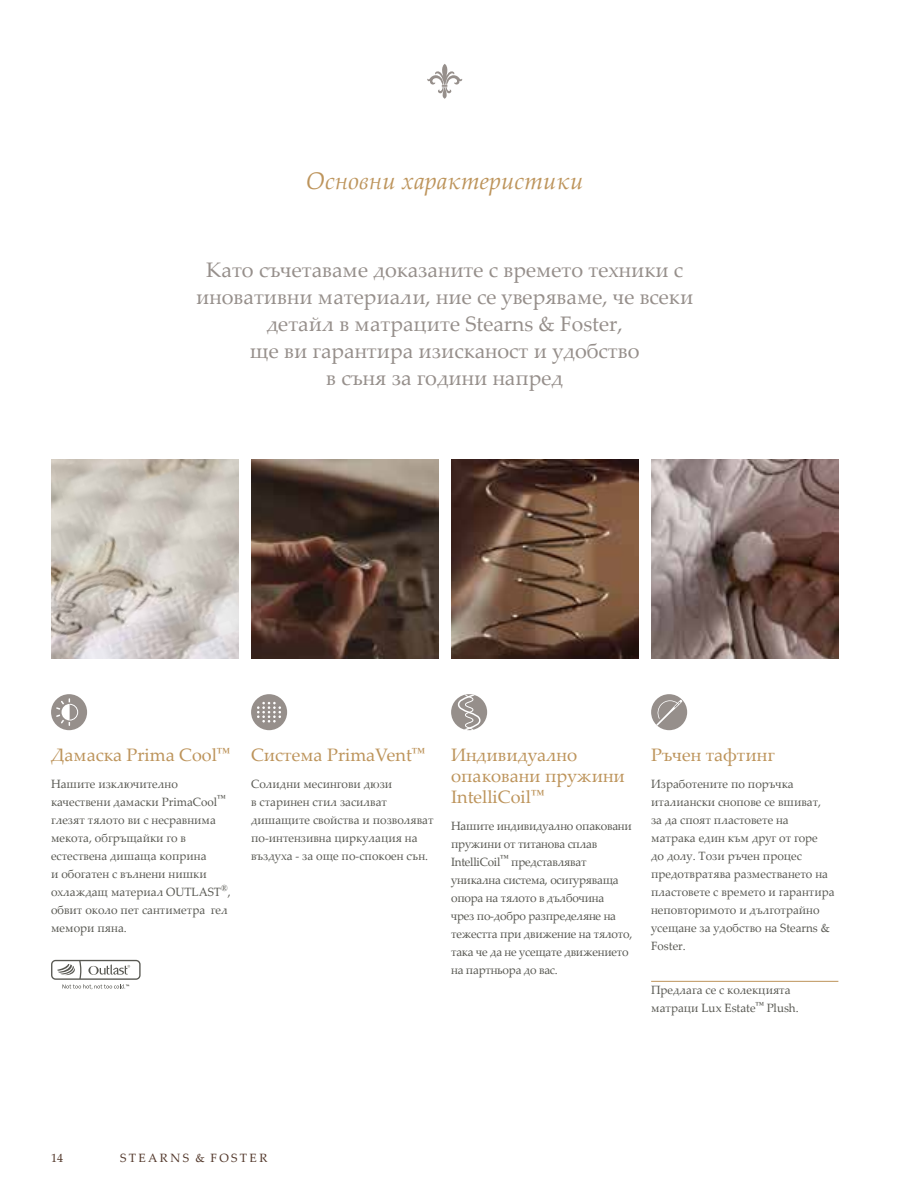
<style>
.page{position:relative;width:915px;height:1191px;background:#fff}
.page>*{position:absolute;margin:0;border:0;box-sizing:border-box;transform-origin:0 0}
.t1{font:italic 24px "Palatino Linotype";color:#bd945b}
.t2{font:21px/27px "Palatino Linotype";color:#968f8b;text-align:center}
.t3{font:18px/21px "Palatino Linotype";color:#bd945b}
.t4{font:12px/18px "Palatino Linotype";color:#585852}
.t5{font:12px/18px "Palatino Linotype";letter-spacing:-.02em;color:#585852}
.t6{font:12px "Palatino Linotype";letter-spacing:.2em;color:#52372a}
</style>
<div class="page">
<svg style="left:51px;top:960px;width:89px;height:29px"></svg>
<div style="left:251px;top:694px;width:36px;height:36px;background:#968f8b;border-radius:50%"></div>
<svg style="left:257px;top:702px;width:24px;height:20px"></svg>
<div style="left:651px;top:694px;width:36px;height:36px;background:#968f8b;border-radius:50%"></div>
<svg style="left:651px;top:699px;width:31px;height:31px"></svg>
<div style="left:51px;top:694px;width:36px;height:36px;background:#968f8b;border-radius:50%"></div>
<svg style="left:56px;top:698px;width:22px;height:28px"></svg>
<div style="left:451px;top:694px;width:36px;height:36px;background:#968f8b;border-radius:50%"></div>
<svg style="left:457px;top:694px;width:24px;height:36px"></svg>
<img style="left:251px;top:460px;width:187px;height:198px">
<img style="left:51px;top:460px;width:187px;height:198px">
<img style="left:451px;top:460px;width:187px;height:198px">
<img style="left:651px;top:460px;width:187px;height:198px">
<hr style="left:651px;top:981px;width:187px;height:1px;background:#bd945b">
<svg style="left:427px;top:64px;width:35px;height:35px"></svg>
<h1 class="t1" style="left:306px;top:164px;width:279px">Основни характеристики</h1>
<h2 class="t2" style="left:196px;top:256px;width:498px">Като съчетаваме доказаните с времето техники с иновативни материали, ние се уверяваме, че всеки детайл в матраците Stearns &amp; Foster,<br>ще ви гарантира изисканост и удобство<br>в съня за години напред</h2>
<h3 class="t3" style="left:51px;top:744px;width:181px">Дамаска Prima Cool<sup>™</sup></h3>
<p class="t4" style="left:51px;top:774px;width:181px">Нашите изключително качествени дамаски PrimaCool<sup>™ </sup>глезят тялото ви с несравнима мекота, обгръщайки го в естествена дишаща коприна<br>и обогатен с вълнени нишки охлаждащ материал OUTLAST<sup>®</sup>, обвит около пет сантиметра гел мемори пяна.</p>
<h3 class="t3" style="left:251px;top:744px;width:175px">Система PrimaVent<sup>™</sup></h3>
<p class="t4" style="left:251px;top:774px;width:184px">Солидни месингови дюзи<br>в старинен стил засилват дишащите свойства и позволяват по-интензивна циркулация на въздуха - за още по-спокоен сън.</p>
<h3 class="t3" style="left:451px;top:744px;width:175px">Индивидуално опаковани пружини<br>IntelliCoil<sup>™</sup></h3>
<p class="t5" style="left:451px;top:816px;width:183px">Нашите индивидуално опаковани пружини от титанова сплав<br>IntelliCoil<sup>™</sup> представляват уникална система, осигуряваща опора на тялото в дълбочина<br>чрез по-добро разпределяне на тежестта при движение на тялото, така че да не усещате движението на партньора до вас.</p>
<h3 class="t3" style="left:651px;top:744px;width:125px">Ръчен тафтинг</h3>
<p class="t4" style="left:651px;top:774px;width:185px">Изработените по поръчка италиански снопове се вшиват, за да споят пластовете на матрака един към друг от горе<br>до долу. Този ръчен процес предотвратява разместването на пластовете с времето и гарантира неповторимото и дълготрайно усещане за удобство на Stearns &amp;<br>Foster.</p>
<p class="t4" style="left:651px;top:981px;width:149px">Предлага се с колекцията матраци Lux Estate<sup>™</sup> Plush.</p>
<p class="t6" style="left:51px;top:1149px;width:13px">14</p>
<p class="t6" style="left:120px;top:1149px;width:149px">STEARNS &amp; FOSTER</p>
</div>
